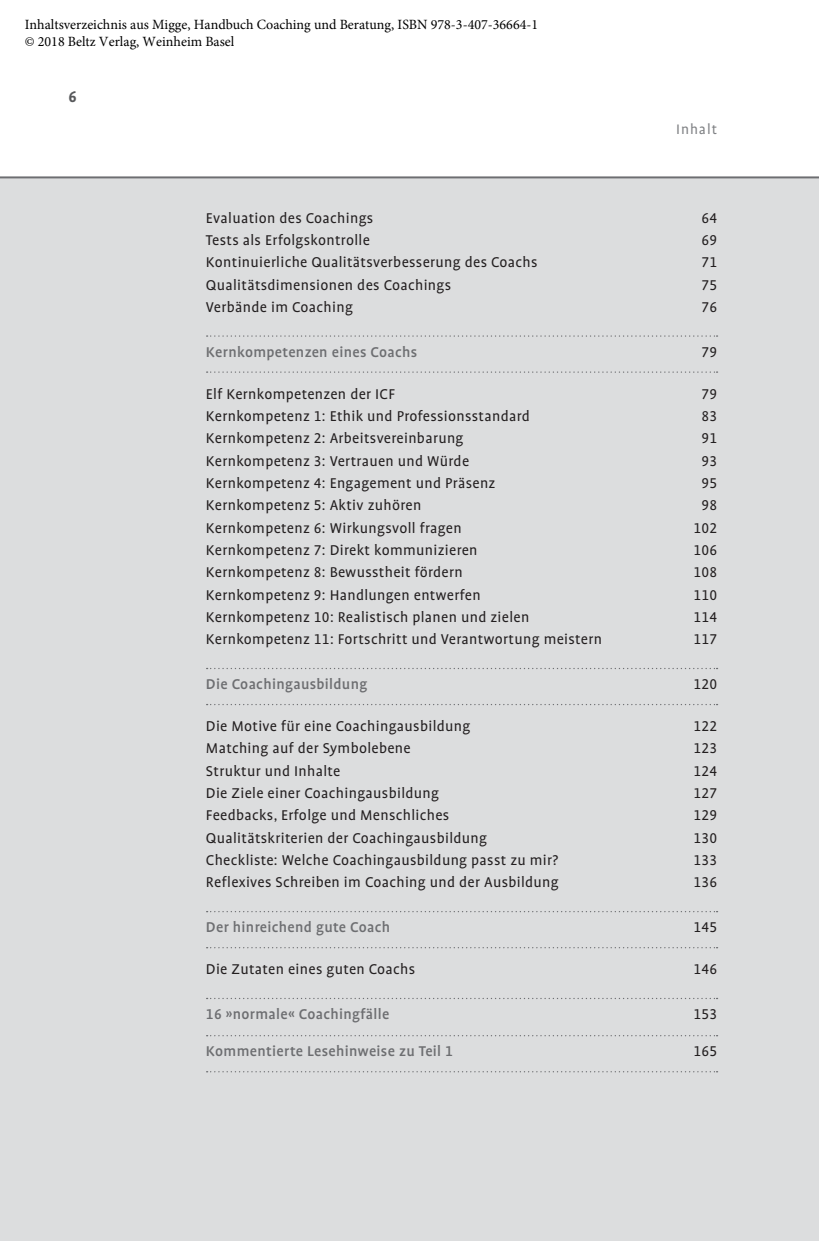
<style>
.page{position:relative;width:819px;height:1241px;background:#fff}
.page>*{position:absolute;margin:0;border:0;box-sizing:border-box;transform-origin:0 0}
.t1{font:17.5px "Profile OT Bold Q angepasst";color:#58595b}
.t2{font:16.1px "Profile OT Q angepasst";letter-spacing:.02em;color:#231f20}
.t3{font:500 16.1px "Profile OT";letter-spacing:.02em;color:#6d6e71}
.t4{font:15.75px "Profile OT Q angepasst";letter-spacing:.06em;color:#808285}
.t5{font:14px/16.8px "Minion Pro";color:#000}
</style>
<div class="page">
<div style="left:0;top:177px;width:819px;height:1063px;background:#dcddde"></div>
<hr style="left:0;top:177px;width:819px;height:1px;background:#6d6e71">
<svg style="left:207px;top:335px;width:510px;height:1px"></svg>
<svg style="left:207px;top:371px;width:510px;height:2px"></svg>
<svg style="left:207px;top:667px;width:510px;height:2px"></svg>
<svg style="left:207px;top:704px;width:510px;height:1px"></svg>
<svg style="left:207px;top:911px;width:510px;height:1px"></svg>
<svg style="left:207px;top:947px;width:510px;height:1px"></svg>
<svg style="left:207px;top:997px;width:510px;height:1px"></svg>
<svg style="left:207px;top:1035px;width:510px;height:1px"></svg>
<svg style="left:207px;top:1071px;width:510px;height:1px"></svg>
<p class="t5" style="left:25px;top:16px;width:515px">Inhaltsverzeichnis aus Migge, Handbuch Coaching und Beratung, ISBN 978-3-407-36664-1 © 2018 Beltz Verlag, Weinheim Basel</p>
<p class="t1" style="left:69px;top:87px;width:10px">6</p>
<p class="t4" style="left:676px;top:121px;width:43px">Inhalt</p>
<p class="t2" style="left:206px;top:209px;width:169px">Evaluation des Coachings</p>
<p class="t2" style="left:701px;top:209px;width:17px">64</p>
<p class="t2" style="left:206px;top:231px;width:165px">Tests als Erfolgskontrolle</p>
<p class="t2" style="left:701px;top:231px;width:17px">69</p>
<p class="t2" style="left:206px;top:254px;width:333px">Kontinuierliche Qualitätsverbesserung des Coachs</p>
<p class="t2" style="left:701px;top:254px;width:17px">71</p>
<p class="t2" style="left:206px;top:276px;width:247px">Qualitätsdimensionen des Coachings</p>
<p class="t2" style="left:701px;top:276px;width:17px">75</p>
<p class="t2" style="left:206px;top:298px;width:148px">Verbände im Coaching</p>
<p class="t2" style="left:701px;top:298px;width:17px">76</p>
<p class="t3" style="left:206px;top:343px;width:213px">Kernkompetenzen eines Coachs</p>
<p class="t2" style="left:701px;top:343px;width:17px">79</p>
<p class="t2" style="left:206px;top:385px;width:190px">Elf Kernkompetenzen der ICF</p>
<p class="t2" style="left:701px;top:385px;width:17px">79</p>
<p class="t2" style="left:206px;top:407px;width:325px">Kernkompetenz 1: Ethik und Professionsstandard</p>
<p class="t2" style="left:701px;top:407px;width:17px">83</p>
<p class="t2" style="left:206px;top:430px;width:259px">Kernkompetenz 2: Arbeitsvereinbarung</p>
<p class="t2" style="left:701px;top:430px;width:17px">91</p>
<p class="t2" style="left:206px;top:452px;width:265px">Kernkompetenz 3: Vertrauen und Würde</p>
<p class="t2" style="left:701px;top:452px;width:17px">93</p>
<p class="t2" style="left:206px;top:474px;width:291px">Kernkompetenz 4: Engagement und Präsenz</p>
<p class="t2" style="left:701px;top:474px;width:17px">95</p>
<p class="t2" style="left:206px;top:497px;width:217px">Kernkompetenz 5: Aktiv zuhören</p>
<p class="t2" style="left:701px;top:497px;width:17px">98</p>
<p class="t2" style="left:206px;top:519px;width:257px">Kernkompetenz 6: Wirkungsvoll fragen</p>
<p class="t2" style="left:693px;top:519px;width:25px">102</p>
<p class="t2" style="left:206px;top:541px;width:273px">Kernkompetenz 7: Direkt kommunizieren</p>
<p class="t2" style="left:693px;top:541px;width:25px">106</p>
<p class="t2" style="left:206px;top:564px;width:258px">Kernkompetenz 8: Bewusstheit fördern</p>
<p class="t2" style="left:693px;top:564px;width:25px">108</p>
<p class="t2" style="left:206px;top:586px;width:276px">Kernkompetenz 9: Handlungen entwerfen</p>
<p class="t2" style="left:693px;top:586px;width:25px">110</p>
<p class="t2" style="left:206px;top:608px;width:325px">Kernkompetenz 10: Realistisch planen und zielen</p>
<p class="t2" style="left:693px;top:608px;width:25px">114</p>
<p class="t2" style="left:206px;top:631px;width:397px">Kernkompetenz 11: Fortschritt und Verantwortung meistern</p>
<p class="t2" style="left:693px;top:631px;width:25px">117</p>
<p class="t3" style="left:206px;top:675px;width:163px">Die Coachingausbildung</p>
<p class="t2" style="left:693px;top:675px;width:25px">120</p>
<p class="t2" style="left:206px;top:717px;width:266px">Die Motive für eine Coachingausbildung</p>
<p class="t2" style="left:693px;top:717px;width:25px">122</p>
<p class="t2" style="left:206px;top:740px;width:206px">Matching auf der Symbolebene</p>
<p class="t2" style="left:693px;top:740px;width:25px">123</p>
<p class="t2" style="left:206px;top:762px;width:136px">Struktur und Inhalte</p>
<p class="t2" style="left:693px;top:762px;width:25px">124</p>
<p class="t2" style="left:206px;top:784px;width:234px">Die Ziele einer Coachingausbildung</p>
<p class="t2" style="left:693px;top:784px;width:25px">127</p>
<p class="t2" style="left:206px;top:807px;width:245px">Feedbacks, Erfolge und Menschliches</p>
<p class="t2" style="left:693px;top:807px;width:25px">129</p>
<p class="t2" style="left:206px;top:829px;width:282px">Qualitätskriterien der Coachingausbildung</p>
<p class="t2" style="left:693px;top:829px;width:25px">130</p>
<p class="t2" style="left:206px;top:851px;width:354px">Checkliste: Welche Coachingausbildung passt zu mir?</p>
<p class="t2" style="left:693px;top:851px;width:25px">133</p>
<p class="t2" style="left:206px;top:873px;width:354px">Reflexives Schreiben im Coaching und der Ausbildung</p>
<p class="t2" style="left:693px;top:873px;width:25px">136</p>
<p class="t3" style="left:206px;top:918px;width:186px">Der hinreichend gute Coach</p>
<p class="t2" style="left:693px;top:918px;width:25px">145</p>
<p class="t2" style="left:206px;top:960px;width:211px">Die Zutaten eines guten Coachs</p>
<p class="t2" style="left:693px;top:960px;width:25px">146</p>
<p class="t3" style="left:206px;top:1005px;width:185px">16 »normale« Coachingfälle</p>
<p class="t2" style="left:693px;top:1005px;width:25px">153</p>
<p class="t3" style="left:206px;top:1042px;width:248px">Kommentierte Lesehinweise zu Teil 1</p>
<p class="t2" style="left:693px;top:1042px;width:25px">165</p>
</div>
